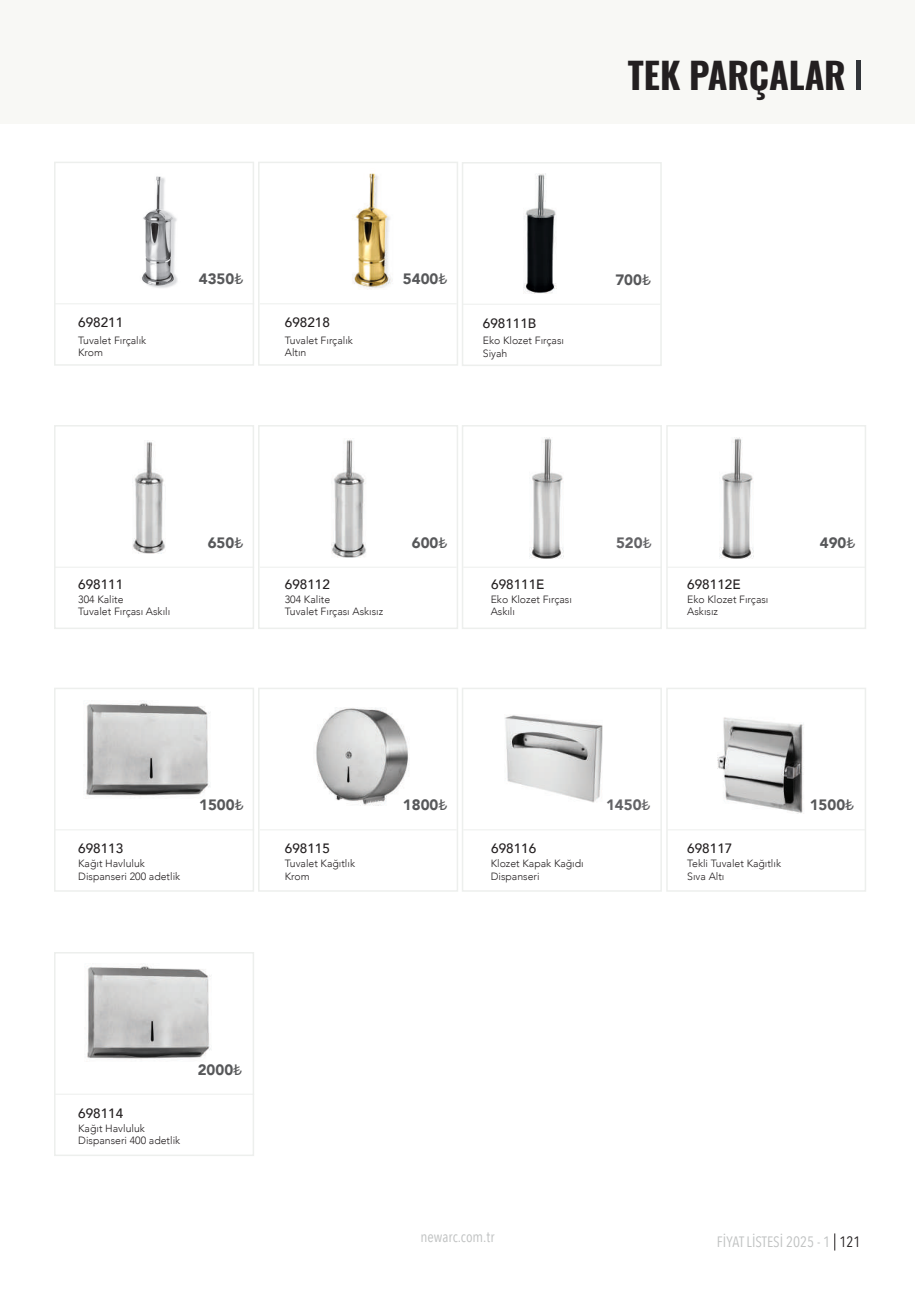
<style>
.page{position:relative;width:915px;height:1306px;background:#fff}
.page>*{position:absolute;margin:0;border:0;box-sizing:border-box;transform-origin:0 0}
.t1{font:700 36px "Oswald";letter-spacing:-.01em;color:#231f20}
.t2{font:900 15px "Avenir";color:#57585a}
.t3{font:15px "Avenir Next Condensed";color:#bfc1c1}
.t4{font:900 15px "Avenir";color:#636366}
.t5{font:500 13.5px "Avenir";color:#231f20}
.t6{font:300 10.5px/12.6px "Avenir";color:#231f20}
.s1{font-family:"Consolas";font-weight:400;font-size:16.5px}
.s2{color:#231f20}
</style>
<div class="page">
<svg style="left:834px;top:1233px;width:1px;height:17px"></svg>
<div style="left:0;top:0;width:914px;height:124px;background:#f8f8f5"></div>
<hr style="left:856px;top:60px;width:4px;height:30px;background:#323539">
<div style="left:258px;top:687px;width:200px;height:204px;background:#fff;border:2px solid #edefed"></div>
<div style="left:258px;top:425px;width:200px;height:204px;background:#fff;border:2px solid #edefed"></div>
<div style="left:258px;top:162px;width:200px;height:204px;background:#fff;border:2px solid #edefed"></div>
<hr style="left:260px;top:829px;width:196px;height:1px;background:#edefed">
<hr style="left:260px;top:567px;width:196px;height:1px;background:#edefed">
<hr style="left:260px;top:303px;width:196px;height:1px;background:#edefed">
<div style="left:54px;top:687px;width:200px;height:204px;background:#fff;border:2px solid #edefed"></div>
<div style="left:54px;top:952px;width:200px;height:204px;background:#fff;border:2px solid #edefed"></div>
<div style="left:54px;top:425px;width:200px;height:204px;background:#fff;border:2px solid #edefed"></div>
<div style="left:54px;top:162px;width:200px;height:204px;background:#fff;border:2px solid #edefed"></div>
<hr style="left:55px;top:829px;width:199px;height:1px;background:#edefed">
<hr style="left:55px;top:1093px;width:199px;height:1px;background:#edefed">
<hr style="left:55px;top:567px;width:199px;height:1px;background:#edefed">
<hr style="left:55px;top:303px;width:199px;height:1px;background:#edefed">
<div style="left:461px;top:687px;width:200px;height:204px;background:#fff;border:2px solid #edefed"></div>
<div style="left:461px;top:425px;width:200px;height:204px;background:#fff;border:2px solid #edefed"></div>
<hr style="left:463px;top:829px;width:198px;height:1px;background:#edefed">
<hr style="left:463px;top:567px;width:198px;height:1px;background:#edefed">
<div style="left:666px;top:687px;width:199px;height:204px;background:#fff;border:2px solid #edefed"></div>
<div style="left:666px;top:425px;width:199px;height:204px;background:#fff;border:2px solid #edefed"></div>
<div style="left:461px;top:162px;width:200px;height:204px;background:#fff;border:2px solid #edefed"></div>
<hr style="left:667px;top:829px;width:197px;height:1px;background:#edefed">
<hr style="left:667px;top:567px;width:197px;height:1px;background:#edefed">
<hr style="left:462px;top:304px;width:198px;height:1px;background:#edefed">
<img style="left:316px;top:707px;width:93px;height:98px">
<img style="left:717px;top:717px;width:87px;height:96px">
<img style="left:86px;top:701px;width:124px;height:95px">
<img style="left:87px;top:964px;width:124px;height:95px">
<img style="left:505px;top:715px;width:97px;height:87px">
<img style="left:132px;top:441px;width:33px;height:113px">
<img style="left:331px;top:440px;width:35px;height:117px">
<img style="left:529px;top:437px;width:34px;height:122px">
<img style="left:719px;top:437px;width:34px;height:122px">
<img style="left:523px;top:173px;width:33px;height:120px">
<img style="left:142px;top:176px;width:36px;height:112px">
<img style="left:353px;top:173px;width:39px;height:116px">
<h1 class="t1" style="left:627px;top:43px;width:219px">TEK PARÇALAR</h1>
<p class="t5" style="left:78px;top:311px;width:47px">698211</p>
<p class="t6" style="left:78px;top:333px;width:70px">Tuvalet Fırçalık<br>Krom</p>
<h2 class="t2" style="left:199px;top:266px;width:46px">4350<span class="s1">₺</span></h2>
<h2 class="t2" style="left:403px;top:266px;width:46px">5400<span class="s1">₺</span></h2>
<h2 class="t2" style="left:615px;top:267px;width:37px">700<span class="s1">₺</span></h2>
<p class="t5" style="left:285px;top:311px;width:47px">698218</p>
<p class="t5" style="left:482px;top:311px;width:55px">698111B</p>
<p class="t6" style="left:285px;top:333px;width:70px">Tuvalet Fırçalık<br>Altın</p>
<p class="t6" style="left:482px;top:334px;width:83px">Eko Klozet Fırçası<br>Siyah</p>
<p class="t5" style="left:78px;top:573px;width:47px">698111</p>
<h2 class="t2" style="left:208px;top:530px;width:37px">650<span class="s1">₺</span></h2>
<h2 class="t2" style="left:411px;top:530px;width:37px">600<span class="s1">₺</span></h2>
<h2 class="t4" style="left:616px;top:530px;width:37px">520<span class="s1">₺</span></h2>
<h2 class="t2" style="left:819px;top:530px;width:37px">490<span class="s1">₺</span></h2>
<p class="t5" style="left:285px;top:573px;width:47px">698112</p>
<p class="t5" style="left:491px;top:573px;width:55px">698111E</p>
<p class="t5" style="left:687px;top:573px;width:55px">698112E</p>
<p class="t6" style="left:78px;top:592px;width:93px">304 Kalite<br>Tuvalet Fırçası Askılı</p>
<p class="t6" style="left:490px;top:592px;width:83px">Eko Klozet Fırçası<br>Askılı</p>
<p class="t6" style="left:285px;top:592px;width:100px">304 Kalite<br>Tuvalet Fırçası Askısız</p>
<p class="t6" style="left:687px;top:592px;width:83px">Eko Klozet Fırçası<br>Askısız</p>
<p class="t5" style="left:78px;top:836px;width:47px">698113</p>
<p class="t6" style="left:78px;top:857px;width:103px">Kağıt Havluluk<br>Dispanseri 200 adetlik</p>
<h2 class="t2" style="left:199px;top:792px;width:46px">1500<span class="s1">₺</span></h2>
<h2 class="t2" style="left:403px;top:792px;width:46px">1800<span class="s1">₺</span></h2>
<p class="t5" style="left:285px;top:836px;width:47px">698115</p>
<p class="t5" style="left:491px;top:836px;width:47px">698116</p>
<h2 class="t4" style="left:606px;top:792px;width:46px">1450<span class="s1">₺</span></h2>
<h2 class="t2" style="left:809px;top:792px;width:46px">1500<span class="s1">₺</span></h2>
<p class="t5" style="left:687px;top:836px;width:47px">698117</p>
<p class="t6" style="left:285px;top:857px;width:72px">Tuvalet Kağıtlık<br>Krom</p>
<p class="t6" style="left:687px;top:857px;width:95px">Tekli Tuvalet Kağıtlık<br>Sıva Altı</p>
<p class="t6" style="left:490px;top:857px;width:94px">Klozet Kapak Kağıdı<br>Dispanseri</p>
<p class="t5" style="left:78px;top:1101px;width:47px">698114</p>
<p class="t6" style="left:78px;top:1121px;width:103px">Kağıt Havluluk<br>Dispanseri 400 adetlik</p>
<h2 class="t2" style="left:198px;top:1056px;width:46px">2000<span class="s1">₺</span></h2>
<h2 class="t3" style="left:420px;top:1224px;width:75px">newarc.com.tr</h2>
<h2 class="t3" style="left:716px;top:1228px;width:145px">FİYAT LİSTESİ 2025 - 1 <span class="s2">121</span></h2>
</div>
